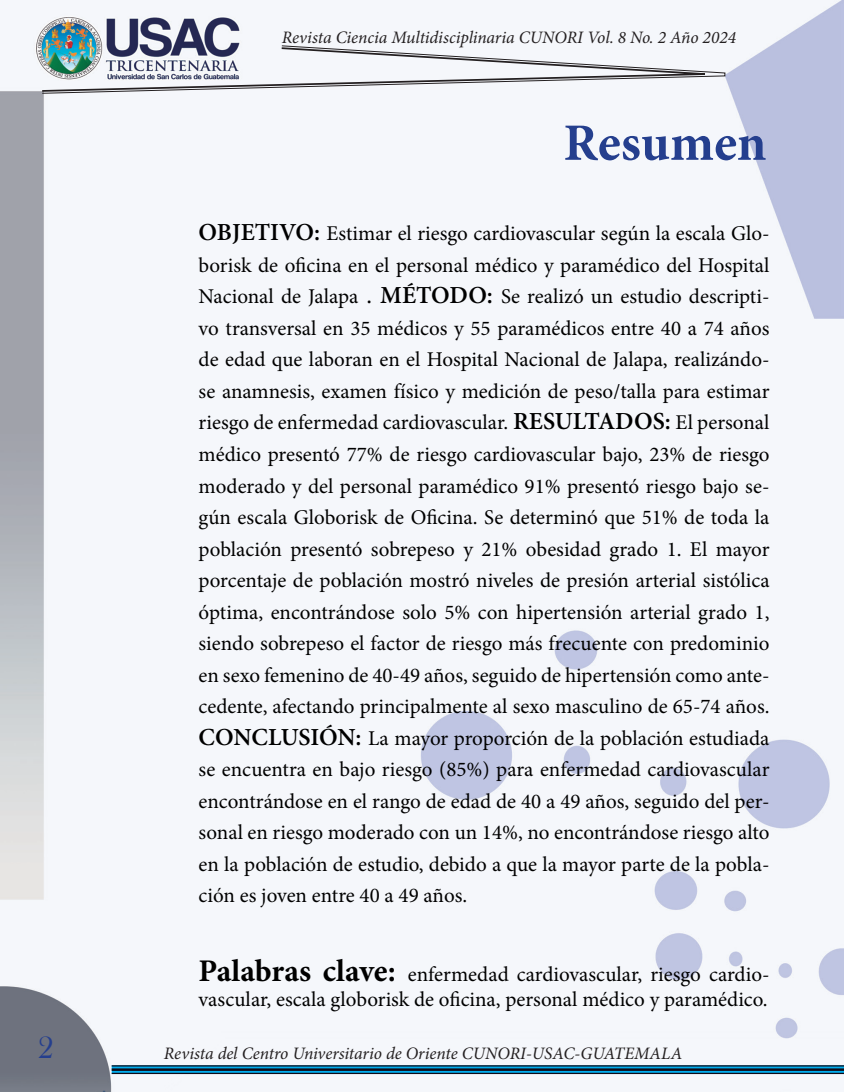
<style>
.page{position:relative;width:844px;height:1092px;background:#fff}
.page>*{position:absolute;margin:0;border:0;box-sizing:border-box;transform-origin:0 0}
.t1{font:700 52.5px "Minion Pro";color:#253f8e}
.t2{font:31.5px "Bask Old Face";color:#253f8e}
.t3{font:21px/31.5px "Minion Pro";color:#000;text-align:justify}
.t4{font:italic 17.5px "Minion Pro";letter-spacing:-.005em;color:#231f20}
.s1{font-weight:600;font-size:24.5px}
.s2{font-size:24.5px}
.s3{font-weight:700;font-size:31.5px}
</style>
<div class="page">
<img style="left:0;top:0;width:843px;height:1091px">
<svg style="left:40px;top:45px;width:704px;height:49px"></svg>
<svg style="left:112px;top:1066px;width:731px;height:6px;background:#0572a0"></svg>
<hr style="left:112px;top:1065px;width:731px;height:1px;background:#100c18">
<hr style="left:112px;top:1068px;width:731px;height:2px;background:#100c18">
<hr style="left:112px;top:1072px;width:731px;height:1px;background:#100c18">
<h2 class="t2" style="left:38px;top:1030px;width:17px">2</h2>
<p class="t4" style="left:282px;top:25px;width:455px">Revista Ciencia Multidisciplinaria CUNORI Vol. 8 No. 2 Año 2024</p>
<p class="t1" style="left:563px;top:106px;width:204px">Resumen</p>
<p class="t3" style="left:198px;top:218px;width:572px"><span class="s1">OBJETIVO:</span> Estimar el riesgo cardiovascular según la escala Glo&shy;borisk de oficina en el personal médico y paramédico del Hospital Nacional de Jalapa <span class="s2">.</span> <span class="s1">MÉTODO:</span> Se realizó un estudio descripti&shy;vo transversal en 35 médicos y 55 paramédicos entre 40 a 74 años de edad que laboran en el Hospital Nacional de Jalapa, realizándo&shy;se anamnesis, examen físico y medición de peso/talla para estimar riesgo de enfermedad cardiovascular. <span class="s1">RESULTADOS:</span> El personal médico presentó 77% de riesgo cardiovascular bajo, 23% de riesgo moderado y del personal paramédico 91% presentó riesgo bajo se&shy;gún escala Globorisk de Oficina. Se determinó que 51% de toda la población presentó sobrepeso y 21% obesidad grado 1. El mayor porcentaje de población mostró niveles de presión arterial sistólica óptima, encontrándose solo 5% con hipertensión arterial grado 1, siendo sobrepeso el factor de riesgo más frecuente con predominio en sexo femenino de 40-49 años, seguido de hipertensión como ante&shy;cedente, afectando principalmente al sexo masculino de 65-74 años.<br><span class="s1">CONCLUSIÓN:</span> La mayor proporción de la población estudiada se encuentra en bajo riesgo (85%) para enfermedad cardiovascular encontrándose en el rango de edad de 40 a 49 años, seguido del per&shy;sonal en riesgo moderado con un 14%, no encontrándose riesgo alto en la población de estudio, debido a que la mayor parte de la pobla&shy;ción es joven entre 40 a 49 años.</p>
<p class="t3" style="left:198px;top:962px;width:572px;line-height:24.5px"><span class="s3">Palabras clave:</span> enfermedad cardiovascular, riesgo cardio&shy;vascular, escala globorisk de oficina, personal médico y paramédico.</p>
<p class="t4" style="left:164px;top:1040px;width:520px">Revista del Centro Universitario de Oriente CUNORI-USAC-GUATEMALA</p>
</div>
